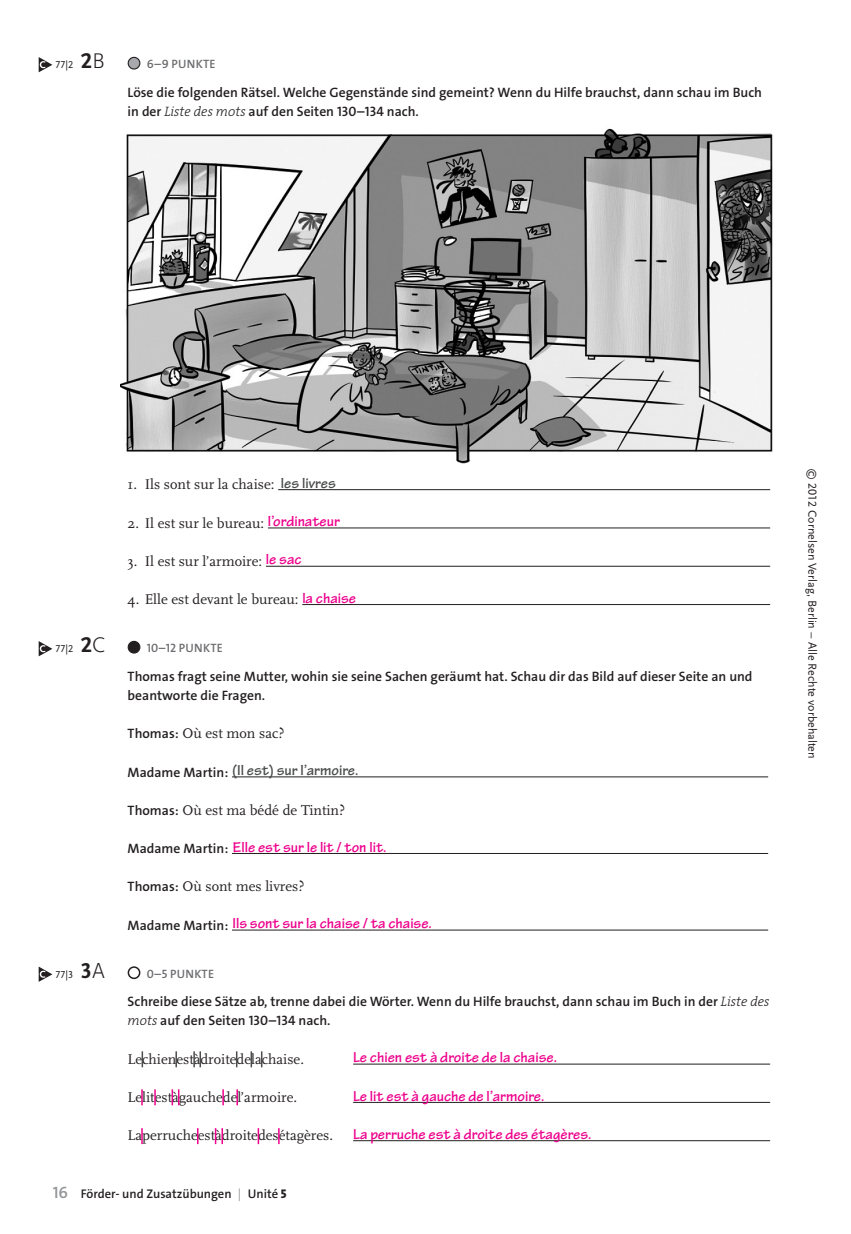
<style>
.page{position:relative;width:851px;height:1234px;background:#fff}
.page>*{position:absolute;margin:0;border:0;box-sizing:border-box;transform-origin:0 0}
._41c_Aufgabe_mit_Abs{font:22.5px "Scala Sans CV Bold Caps";color:#231f20}
._11d_Fließtext_ohne{font:700 15.3px "Tekton Pro";color:#ed028c}
.t1{font:700 15.3px "Tekton Pro";color:#4b4c4d}
._11e_Fließtext_Einzu{font:14.7px "Scala CV";color:#231f20}
._11d_Fließtext_ohne-2{font:14.7px "Scala CV";color:#231f20}
._41d_Aufgabe_b__c_oh{font:13.65px/19.2px "The Sans LP6 Se Bld";color:#231f20}
._41a_Aufgaben_nach_R{font:13.65px/19.2px "The Sans LP6 Se Bld";color:#231f20}
._11e_Fließtext_Einzu-2{font:13.65px "The Sans LP6 Se Bld";color:#231f20}
.t2{font:12.6px "The Sans LP6 Se Bld";color:#231f20}
._41c_Aufgabe_mit_Abs-2{font:12.15px "The Sans LP6 Se Bld";letter-spacing:.015em;color:#6c6d70}
.t3{font:12px "Scala Sans CV";color:#231f20}
.t4{font:10.5px "Scala Sans CV Caps";color:#231f20}
.s1{font-family:"Scala Sans CV Light";font-size:22.2px}
.s2{font-family:"The Serif HP3 Lig IT"}
.s3{font-family:"Tekton Pro";font-weight:700;font-size:15.3px;color:#4b4c4d}
.s4{font-family:"Tekton Pro";font-weight:700;font-size:15.3px;color:#ed028c}
.s5{font-family:"The Sans LP6 Se Bld";font-size:13.65px}
.s6{font-size:16.5px;color:#939598}
.s7{color:#a8a9ad}
.s8{font-family:"The Sans LP8 Ex Bld"}
.s9{font-family:"Scala Sans CV Caps"}
</style>
<div class="page">
<div style="left:128px;top:57px;width:12px;height:12px;background:#a8a9ad;border-radius:50%"></div>
<div style="left:128px;top:57px;width:12px;height:13px;border:1px solid #231f20;border-radius:50%"></div>
<hr style="left:278px;top:489px;width:492px;height:1px;background:#231f20">
<hr style="left:268px;top:527px;width:502px;height:1px;background:#231f20">
<hr style="left:266px;top:566px;width:504px;height:1px;background:#231f20">
<hr style="left:302px;top:604px;width:468px;height:1px;background:#231f20">
<div style="left:128px;top:641px;width:12px;height:12px;background:#231f20;border-radius:50%"></div>
<div style="left:128px;top:640px;width:12px;height:13px;border:1px solid #231f20;border-radius:50%"></div>
<hr style="left:232px;top:776px;width:536px;height:1px;background:#231f20">
<hr style="left:232px;top:853px;width:536px;height:1px;background:#231f20">
<hr style="left:232px;top:929px;width:536px;height:1px;background:#231f20">
<div style="left:128px;top:966px;width:12px;height:12px;border:2px solid #231f20;border-radius:50%"></div>
<hr style="left:353px;top:1063px;width:417px;height:1px;background:#231f20">
<hr style="left:353px;top:1101px;width:417px;height:1px;background:#231f20">
<hr style="left:353px;top:1140px;width:417px;height:1px;background:#231f20">
<svg style="left:39px;top:57px;width:13px;height:15px"></svg>
<img style="left:121px;top:128px;width:652px;height:336px">
<svg style="left:39px;top:641px;width:13px;height:15px"></svg>
<svg style="left:39px;top:966px;width:13px;height:15px"></svg>
<svg style="left:141px;top:1051px;width:2px;height:16px"></svg>
<svg style="left:175px;top:1051px;width:2px;height:16px"></svg>
<svg style="left:193px;top:1051px;width:8px;height:16px"></svg>
<svg style="left:236px;top:1051px;width:1px;height:16px"></svg>
<svg style="left:250px;top:1051px;width:2px;height:16px"></svg>
<svg style="left:261px;top:1051px;width:1px;height:16px"></svg>
<svg style="left:141px;top:1089px;width:2px;height:15px"></svg>
<svg style="left:154px;top:1089px;width:2px;height:15px"></svg>
<svg style="left:171px;top:1089px;width:8px;height:15px"></svg>
<svg style="left:222px;top:1089px;width:2px;height:15px"></svg>
<svg style="left:236px;top:1089px;width:2px;height:15px"></svg>
<svg style="left:141px;top:1128px;width:2px;height:15px"></svg>
<svg style="left:197px;top:1128px;width:1px;height:15px"></svg>
<svg style="left:215px;top:1128px;width:8px;height:15px"></svg>
<svg style="left:257px;top:1128px;width:2px;height:15px"></svg>
<svg style="left:278px;top:1128px;width:1px;height:15px"></svg>
<p class="t4" style="left:55px;top:59px;width:20px">77|2</p>
<p class="_41c_Aufgabe_mit_Abs" style="left:81px;top:48px;width:26px">2<span class="s1">B</span></p>
<p class="_41c_Aufgabe_mit_Abs-2" style="left:147px;top:56px;width:70px">6–9 PUNKTE</p>
<p class="_41a_Aufgaben_nach_R" style="left:128px;top:83px;width:636px">Löse die folgenden Rätsel. Welche Gegenstände sind gemeint? Wenn du Hilfe brauchst, dann schau im Buch in der <span class="s2">Liste des mots</span> auf den Seiten 130–134 nach.</p>
<p class="_11d_Fließtext_ohne-2" style="left:128px;top:476px;width:209px">1. Ils sont sur la chaise: <span class="s3">les livres</span></p>
<p class="_11d_Fließtext_ohne-2" style="left:128px;top:514px;width:214px">2. Il est sur le bureau: <span class="s4">l’ordinateur</span></p>
<p class="_11d_Fließtext_ohne-2" style="left:128px;top:553px;width:175px">3. Il est sur l’armoire: <span class="s4">le sac</span></p>
<p class="_11d_Fließtext_ohne-2" style="left:128px;top:591px;width:230px">4. Elle est devant le bureau: <span class="s4">la chaise</span></p>
<p class="t4" style="left:55px;top:642px;width:20px">77|2</p>
<p class="t4" style="left:55px;top:968px;width:20px">77|3</p>
<p class="_41c_Aufgabe_mit_Abs" style="left:81px;top:632px;width:26px">2<span class="s1">C</span></p>
<p class="_41c_Aufgabe_mit_Abs-2" style="left:147px;top:640px;width:78px">10–12 PUNKTE</p>
<p class="_41d_Aufgabe_b__c_oh" style="left:128px;top:666px;width:626px">Thomas fragt seine Mutter, wohin sie seine Sachen geräumt hat. Schau dir das Bild auf dieser Seite an und beantworte die Fragen.</p>
<p class="_11e_Fließtext_Einzu" style="left:128px;top:725px;width:158px"><span class="s5">Thomas:</span> Où est mon sac?</p>
<p class="_11e_Fließtext_Einzu-2" style="left:128px;top:763px;width:102px">Madame Martin:</p>
<p class="t1" style="left:232px;top:761px;width:128px">(Il est) sur l’armoire.</p>
<p class="_11e_Fließtext_Einzu" style="left:128px;top:801px;width:219px"><span class="s5">Thomas:</span> Où est ma bédé de Tintin?</p>
<p class="_11e_Fließtext_Einzu-2" style="left:128px;top:839px;width:102px">Madame Martin:</p>
<p class="_11e_Fließtext_Einzu" style="left:128px;top:878px;width:178px"><span class="s5">Thomas:</span> Où sont mes livres?</p>
<p class="_11e_Fließtext_Einzu-2" style="left:128px;top:916px;width:102px">Madame Martin:</p>
<p class="_41c_Aufgabe_mit_Abs" style="left:81px;top:957px;width:26px">3<span class="s1">A</span></p>
<p class="_41c_Aufgabe_mit_Abs-2" style="left:147px;top:965px;width:69px">0–5 PUNKTE</p>
<p class="_41d_Aufgabe_b__c_oh" style="left:128px;top:991px;width:643px">Schreibe diese Sätze ab, trenne dabei die Wörter. Wenn du Hilfe brauchst, dann schau im Buch in der <span class="s2">Liste des mots</span> auf den Seiten 130–134 nach.</p>
<p class="_11e_Fließtext_Einzu" style="left:128px;top:1050px;width:178px">Lechienestàdroitedelachaise.</p>
<p class="_11e_Fließtext_Einzu" style="left:128px;top:1088px;width:171px">Lelitestàgauchedel’armoire.</p>
<p class="_11e_Fließtext_Einzu" style="left:128px;top:1127px;width:207px">Laperrucheestàdroitedesétagères.</p>
<p class="_11d_Fließtext_ohne" style="left:233px;top:837px;width:155px">Elle est sur le lit / ton lit.</p>
<p class="_11d_Fließtext_ohne" style="left:232px;top:914px;width:201px">Ils sont sur la chaise / ta chaise.</p>
<p class="_11d_Fließtext_ohne" style="left:353px;top:1048px;width:205px">Le chien est à droite de la chaise.</p>
<p class="_11d_Fließtext_ohne" style="left:353px;top:1086px;width:193px">Le lit est à gauche de l’armoire.</p>
<p class="_11d_Fließtext_ohne" style="left:353px;top:1124px;width:240px">La perruche est à droite des étagères.</p>
<p class="t2" style="left:53px;top:1185px;width:235px"><span class="s6">16</span> Förder- und Zusatzübungen <span class="s7">|</span> Unité <span class="s8">5</span></p>
<p class="t3" style="left:818px;top:468px;width:292px;rotate:90deg">© <span class="s9">2012</span> Cornelsen Verlag, Berlin – Alle Rechte vorbehalten</p>
</div>
